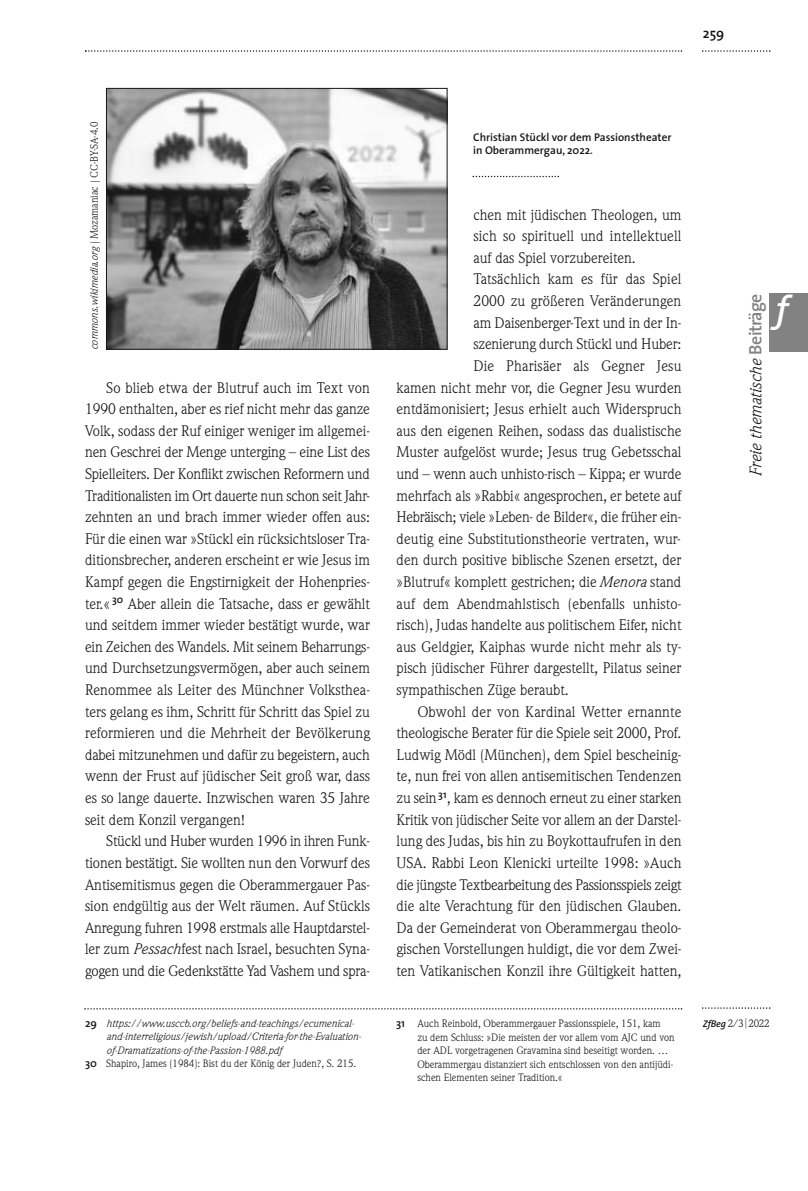
<style>
.page{position:relative;width:808px;height:1191px;background:#fff}
.page>*{position:absolute;margin:0;border:0;box-sizing:border-box;transform-origin:0 0}
.t1{font:italic 600 36px "The Sans";color:#fff}
.t2{font:italic 16.5px "Weidemann";color:#151616}
.t3{font:15px/21.6px "Weidemann";color:#151616;text-align:justify}
.t4{font:15px "Weidemann";letter-spacing:-.02em;color:#151616}
.t5{font:600 14.1px "The Sans";color:#151616}
.t6{font:600 11.25px/13.5px "The Sans";color:#151616}
.t7{font:10.5px/13.5px "Weidemann";color:#151616}
.t8{font:italic 10.5px "Weidemann";color:#151616}
.s1{font-style:italic}
.s2{font-family:"The Sans";font-weight:300;font-size:9.75px}
.s3{font-family:"The Sans";font-weight:600;font-style:normal;font-size:11.25px}
.s4{font-family:"The Sans";font-weight:600;font-size:11.25px}
.s5{font-family:"The Sans";font-weight:600;font-style:normal;font-size:18px;color:#818281}
.s6{font-family:"The Sans";font-weight:600;font-style:italic;font-size:9.75px}
.s7{font-family:"The Sans";font-weight:200}
</style>
<div class="page">
<svg style="left:85px;top:50px;width:597px;height:2px"></svg>
<svg style="left:84px;top:1008px;width:598px;height:1px"></svg>
<svg style="left:702px;top:1007px;width:68px;height:1px"></svg>
<svg style="left:702px;top:50px;width:68px;height:2px"></svg>
<div style="left:770px;top:293px;width:38px;height:59px;background:#818281"></div>
<img style="left:108px;top:90px;width:337px;height:257px">
<div style="left:106px;top:88px;width:341px;height:261px;border:1px solid #151616"></div>
<svg style="left:473px;top:176px;width:86px;height:1px"></svg>
<p class="t5" style="left:703px;top:28px;width:23px">259</p>
<p class="t7" style="left:88px;top:350px;width:230px;rotate:-90deg"><span class="s1">commons.wikimedia.org</span> <span class="s2">|</span> Mozamaniac <span class="s2">|</span> CC-BY-SA-4.0</p>
<p class="t3" style="left:85px;top:378px;width:286px;text-indent:21px">So blieb etwa der Blutruf auch im Text von 1990 enthalten, aber es rief nicht mehr das ganze Volk, sodass der Ruf einiger weniger im allgemei&shy;nen Geschrei der Menge unterging – eine List des Spielleiters. Der Konflikt zwischen Reformern und Traditionalisten im Ort dauerte nun schon seit Jahr&shy;zehnten an und brach immer wieder offen aus:<br>Für die einen war »Stückl ein rücksichtsloser Tra&shy;ditionsbrecher, anderen erscheint er wie Jesus im Kampf gegen die Engstirnigkeit der Hohenpries&shy;ter.« <sup>30</sup> Aber allein die Tatsache, dass er gewählt und seitdem immer wieder bestätigt wurde, war ein Zeichen des Wandels. Mit seinem Beharrungs&shy;und Durchsetzungsvermögen, aber auch seinem Renommee als Leiter des Münchner Volksthea&shy;ters gelang es ihm, Schritt für Schritt das Spiel zu reformieren und die Mehrheit der Bevölkerung dabei mitzunehmen und dafür zu begeistern, auch wenn der Frust auf jüdischer Seit groß war, dass es so lange dauerte. Inzwischen waren 35 Jahre seit dem Konzil vergangen!</p>
<p class="t3" style="left:85px;top:831px;width:286px;text-indent:21px">Stückl und Huber wurden 1996 in ihren Funk&shy;tionen bestätigt. Sie wollten nun den Vorwurf des Antisemitismus gegen die Oberammergauer Pas&shy;sion endgültig aus der Welt räumen. Auf Stückls Anregung fuhren 1998 erstmals alle Hauptdarstel&shy;ler zum <span class="s1">Pessach</span>fest nach Israel, besuchten Syna&shy;gogen und die Gedenkstätte Yad Vashem und spra-</p>
<p class="t8" style="left:85px;top:1019px;width:271px"><span class="s3">29</span> https://www.usccb.org/beliefs-and-teachings/ecumenical-</p>
<p class="t8" style="left:106px;top:1033px;width:256px">and-interreligious/jewish/upload/Criteria-for-the-Evaluation-</p>
<p class="t8" style="left:106px;top:1046px;width:177px">of-Dramatizations-of-the-Passion-1988.pdf</p>
<p class="t7" style="left:85px;top:1058px;width:273px"><span class="s4">30</span> Shapiro, James (1984): Bist du der König der Juden?, S. 215.</p>
<p class="t6" style="left:473px;top:131px;width:200px">Christian Stückl vor dem Passionstheater in Oberammergau, 2022.</p>
<p class="t3" style="left:473px;top:205px;width:210px">chen mit jüdischen Theologen, um</p>
<p class="t3" style="left:473px;top:227px;width:210px">sich so spirituell und intellektuell</p>
<p class="t3" style="left:473px;top:248px;width:164px">auf das Spiel vorzubereiten.</p>
<p class="t3" style="left:473px;top:270px;width:210px">Tatsächlich kam es für das Spiel</p>
<p class="t3" style="left:473px;top:291px;width:210px">2000 zu größeren Veränderungen</p>
<p class="t3" style="left:473px;top:313px;width:210px">am Daisenberger-Text und in der In-</p>
<p class="t3" style="left:473px;top:335px;width:210px">szenierung durch Stückl und Huber:</p>
<p class="t3" style="left:473px;top:356px;width:210px">Die Pharisäer als Gegner Jesu</p>
<p class="t3" style="left:396px;top:378px;width:286px">kamen nicht mehr vor, die Gegner Jesu wurden</p>
<p class="t3" style="left:396px;top:399px;width:286px">entdämonisiert; Jesus erhielt auch Widerspruch</p>
<p class="t3" style="left:396px;top:421px;width:286px">aus den eigenen Reihen, sodass das dualistische</p>
<p class="t3" style="left:396px;top:443px;width:286px">Muster aufgelöst wurde; Jesus trug Gebetsschal</p>
<p class="t3" style="left:396px;top:464px;width:286px">und – wenn auch unhisto-risch – Kippa; er wurde</p>
<p class="t3" style="left:396px;top:486px;width:286px">mehrfach als »Rabbi« angesprochen, er betete auf</p>
<p class="t3" style="left:396px;top:507px;width:286px">Hebräisch; viele »Leben- de Bilder«, die früher ein-</p>
<p class="t3" style="left:396px;top:529px;width:286px">deutig eine Substitutionstheorie vertraten, wur-</p>
<p class="t3" style="left:396px;top:551px;width:286px">den durch positive biblische Szenen ersetzt, der</p>
<p class="t3" style="left:396px;top:572px;width:286px">»Blutruf« komplett gestrichen; die <span class="s1">Menora</span> stand</p>
<p class="t3" style="left:396px;top:594px;width:286px">auf dem Abendmahlstisch (ebenfalls unhisto-</p>
<p class="t3" style="left:396px;top:615px;width:286px">risch), Judas handelte aus politischem Eifer, nicht</p>
<p class="t3" style="left:396px;top:637px;width:286px">aus Geldgier, Kaiphas wurde nicht mehr als ty-</p>
<p class="t3" style="left:396px;top:659px;width:286px">pisch jüdischer Führer dargestellt, Pilatus seiner</p>
<p class="t3" style="left:396px;top:680px;width:174px">sympathischen Züge beraubt.</p>
<p class="t3" style="left:418px;top:702px;width:265px">Obwohl der von Kardinal Wetter ernannte</p>
<p class="t3" style="left:396px;top:723px;width:286px">theologische Berater für die Spiele seit 2000, Prof.</p>
<p class="t3" style="left:396px;top:745px;width:286px">Ludwig Mödl (München), dem Spiel bescheinig-</p>
<p class="t3" style="left:396px;top:767px;width:286px">te, nun frei von allen antisemitischen Tendenzen</p>
<p class="t3" style="left:396px;top:788px;width:286px">zu sein<sup>31</sup>, kam es dennoch erneut zu einer starken</p>
<p class="t3" style="left:396px;top:810px;width:286px">Kritik von jüdischer Seite vor allem an der Darstel-</p>
<p class="t3" style="left:396px;top:831px;width:286px">lung des Judas, bis hin zu Boykottaufrufen in den</p>
<p class="t3" style="left:396px;top:853px;width:286px">USA. Rabbi Leon Klenicki urteilte 1998: »Auch</p>
<p class="t4" style="left:396px;top:878px;width:286px">die jüngste Textbearbeitung des Passionsspiels zeigt</p>
<p class="t3" style="left:396px;top:896px;width:286px">die alte Verachtung für den jüdischen Glauben.</p>
<p class="t3" style="left:396px;top:918px;width:286px">Da der Gemeinderat von Oberammergau theolo-</p>
<p class="t3" style="left:396px;top:939px;width:286px">gischen Vorstellungen huldigt, die vor dem Zwei-</p>
<p class="t3" style="left:396px;top:961px;width:286px">ten Vatikanischen Konzil ihre Gültigkeit hatten,</p>
<p class="t7" style="left:417px;top:1017px;width:259px;text-indent:-21px"><span class="s4">31</span> Auch Reinbold, Oberammergauer Passionsspiele, 151, kam<br>zu dem Schluss: »Die meisten der vor allem vom AJC und von der ADL vorgetragenen Gravamina sind beseitigt worden. … Oberammergau distanziert sich entschlossen von den antijüdi&shy;schen Elementen seiner Tradition.«</p>
<p class="t2" style="left:750px;top:477px;width:185px;rotate:-90deg">Freie thematische <span class="s5">Beiträge</span></p>
<h1 class="t1" style="left:776px;top:294px;width:14px">f</h1>
<p class="t7" style="left:703px;top:1017px;width:68px"><span class="s6">ZfBeg</span> 2/3<span class="s7">|</span>2022</p>
</div>
